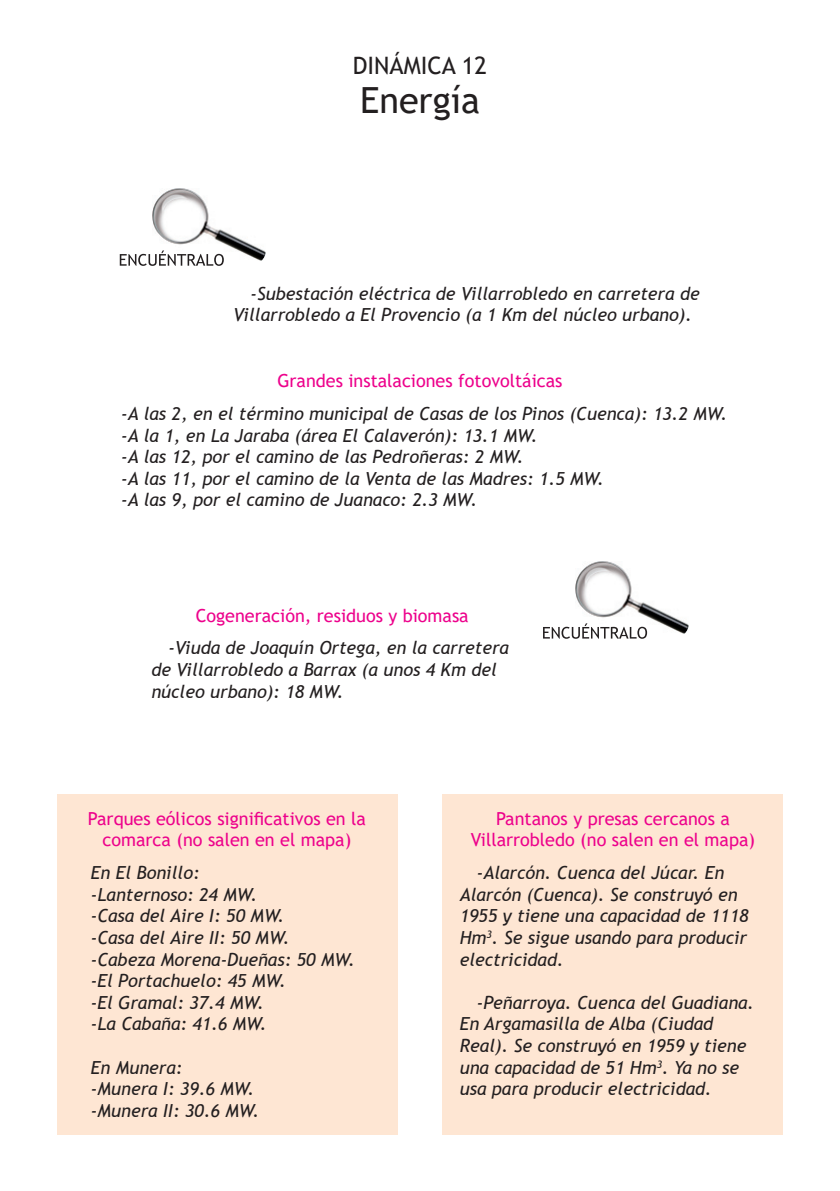
<style>
.page{position:relative;width:840px;height:1191px;background:#fff}
.page>*{position:absolute;margin:0;border:0;box-sizing:border-box;transform-origin:0 0}
.t1{font:36px "Trebuchet MS";color:#231f20}
.t2{font:24px "Trebuchet MS";color:#231f20}
.Respuesta{font:italic 18px/21.6px "Trebuchet MS";color:#231f20}
.Pregunta{font:18px/21.6px "Trebuchet MS";color:#ed028c;text-align:center}
</style>
<div class="page">
<div style="left:442px;top:794px;width:340px;height:340px;background:#fee6d3"></div>
<div style="left:57px;top:794px;width:340px;height:340px;background:#fee6d3"></div>
<img style="left:575px;top:561px;width:113px;height:72px">
<svg style="left:543px;top:623px;width:103px;height:16px"></svg>
<img style="left:152px;top:189px;width:113px;height:72px">
<svg style="left:120px;top:250px;width:104px;height:16px"></svg>
<p class="t2" style="left:352px;top:51px;width:136px">DINÁMICA 12</p>
<p class="t1" style="left:360px;top:78px;width:121px">Energía</p>
<p class="Respuesta" style="left:233px;top:282px;width:467px;text-indent:17px">-Subestación eléctrica de Villarrobledo en carretera de<br>Villarrobledo a El Provencio (a 1 Km del núcleo urbano).</p>
<p class="Pregunta" style="left:277px;top:370px;width:286px">Grandes instalaciones fotovoltáicas</p>
<p class="Respuesta" style="left:121px;top:403px;width:607px">-A las 2, en el término municipal de Casas de los Pinos (Cuenca): 13.2 MW.</p>
<p class="Respuesta" style="left:121px;top:424px;width:418px">-A la 1, en La Jaraba (área El Calaverón): 13.1 MW.</p>
<p class="Respuesta" style="left:121px;top:446px;width:404px">-A las 12, por el camino de las Pedroñeras: 2 MW.</p>
<p class="Respuesta" style="left:121px;top:467px;width:484px">-A las 11, por el camino de la Venta de las Madres: 1.5 MW.</p>
<p class="Respuesta" style="left:121px;top:489px;width:357px">-A las 9, por el camino de Juanaco: 2.3 MW.</p>
<p class="Pregunta" style="left:196px;top:604px;width:274px">Cogeneración, residuos y biomasa</p>
<p class="Respuesta" style="left:151px;top:637px;width:359px;text-indent:17px">-Viuda de Joaquín Ortega, en la carretera de Villarrobledo a Barrax (a unos 4 Km del núcleo urbano): 18 MW.</p>
<p class="Pregunta" style="left:88px;top:807px;width:279px">Parques eólicos significativos en la comarca (no salen en el mapa)</p>
<p class="Respuesta" style="left:91px;top:862px;width:110px">En El Bonillo:</p>
<p class="Respuesta" style="left:91px;top:883px;width:168px">-Lanternoso: 24 MW.</p>
<p class="Respuesta" style="left:91px;top:905px;width:195px">-Casa del Aire I: 50 MW.</p>
<p class="Respuesta" style="left:91px;top:927px;width:200px">-Casa del Aire II: 50 MW.</p>
<p class="Respuesta" style="left:91px;top:948px;width:265px">-Cabeza Morena-Dueñas: 50 MW.</p>
<p class="Respuesta" style="left:91px;top:970px;width:197px">-El Portachuelo: 45 MW.</p>
<p class="Respuesta" style="left:91px;top:991px;width:175px">-El Gramal: 37.4 MW.</p>
<p class="Respuesta" style="left:91px;top:1013px;width:177px">-La Cabaña: 41.6 MW.</p>
<p class="Respuesta" style="left:91px;top:1056px;width:93px">En Munera:</p>
<p class="Respuesta" style="left:91px;top:1078px;width:165px">-Munera I: 39.6 MW.</p>
<p class="Respuesta" style="left:91px;top:1099px;width:170px">-Munera II: 30.6 MW.</p>
<p class="Pregunta" style="left:470px;top:807px;width:286px">Pantanos y presas cercanos a<br>Villarrobledo (no salen en el mapa)</p>
<p class="Respuesta" style="left:459px;top:862px;width:290px;text-indent:17px">-Alarcón. Cuenca del Júcar. En<br>Alarcón (Cuenca). Se construyó en<br>1955 y tiene una capacidad de 1118<br>Hm<sup>3</sup>. Se sigue usando para producir electricidad.</p>
<p class="Respuesta" style="left:459px;top:991px;width:296px;text-indent:17px">-Peñarroya. Cuenca del Guadiana.<br>En Argamasilla de Alba (Ciudad<br>Real). Se construyó en 1959 y tiene una capacidad de 51 Hm<sup>3</sup>. Ya no se usa para producir electricidad.</p>
</div>
